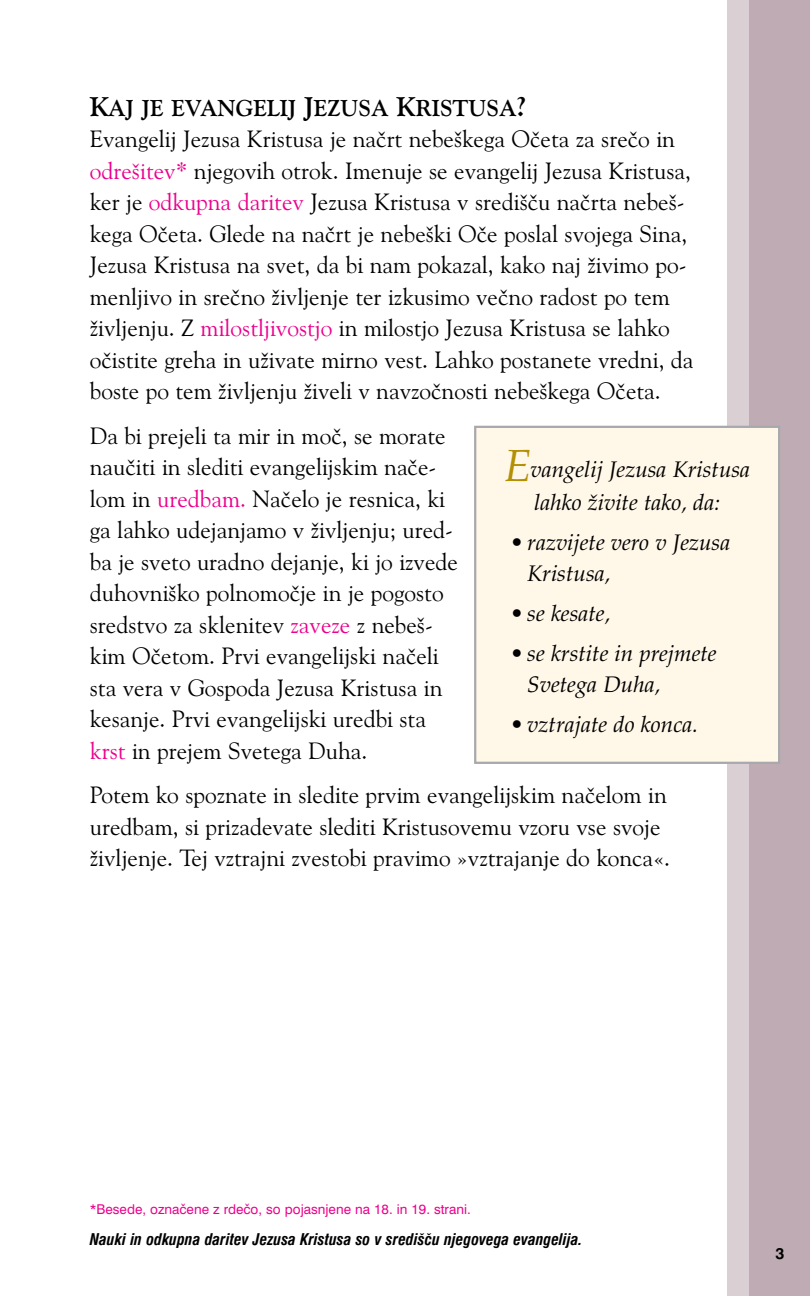
<style>
.page{position:relative;width:810px;height:1296px;background:#fff}
.page>*{position:absolute;margin:0;border:0;box-sizing:border-box;transform-origin:0 0}
.t1{font:23.62px/31.5px "Goudy Croatian Roman";color:#000}
.t2{font:700 22.95px "Goudy Croatian";color:#000}
.t3{font:italic 22.5px/31.5px "Pala Croatian";color:#000}
.t4{font:italic 15.75px "Swiss Croatian Bold Cond";color:#000}
.t5{font:700 15.75px "Swiss Croatian";color:#000}
.t6{font:13.5px "Swiss Croatian Roman";color:#ec008c}
.s1{font-size:27px}
.s2{color:#ec008c}
.s3{font-size:45px;color:#b28f04}
</style>
<div class="page">
<div style="left:727px;top:0;width:83px;height:1296px;background:#bfabb4"></div>
<div style="left:727px;top:0;width:21px;height:1296px;background:#dacfd3"></div>
<div style="left:475px;top:427px;width:304px;height:336px;background:#fff8e9"></div>
<div style="left:474px;top:426px;width:306px;height:338px;border:2px solid #a7a9ac"></div>
<p class="t2" style="left:90px;top:98px;width:438px"><span class="s1">K</span>AJ JE EVANGELIJ <span class="s1">J</span>EZUSA <span class="s1">K</span>RISTUSA<span class="s1">?</span></p>
<p class="t1" style="left:90px;top:125px;width:605px">Evangelij Jezusa Kristusa je naçrt nebeøkega Oçeta za sreço in <span class="s2">odreøitev*</span> njegovih otrok. Imenuje se evangelij Jezusa Kristusa, ker je <span class="s2">odkupna daritev</span> Jezusa Kristusa v srediøçu naçrta nebeø&shy;kega Oçeta. Glede na naçrt je nebeøki Oçe poslal svojega Sina, Jezusa Kristusa na svet, da bi nam pokazal, kako naj œivimo po&shy;menljivo in sreçno œivljenje ter izkusimo veçno radost po tem œivljenju. Z <span class="s2">milostljivostjo</span> in milostjo Jezusa Kristusa se lahko oçistite greha in uœivate mirno vest. Lahko postanete vredni, da boste po tem œivljenju œiveli v navzoçnosti nebeøkega Oçeta.</p>
<p class="t1" style="left:90px;top:421px;width:370px">Da bi prejeli ta mir in moç, se morate nauçiti in slediti evangelijskim naçe&shy;lom in <span class="s2">uredbam.</span> Naçelo je resnica, ki ga lahko udejanjamo v œivljenju; ured&shy;ba je sveto uradno dejanje, ki jo izvede duhovniøko polnomoçje in je pogosto sredstvo za sklenitev <span class="s2">zaveze</span> z nebeø&shy;kim Oçetom. Prvi evangelijski naçeli sta vera v Gospoda Jezusa Kristusa in kesanje. Prvi evangelijski uredbi sta <span class="s2">krst</span> in prejem Svetega Duha.</p>
<p class="t1" style="left:90px;top:781px;width:582px">Potem ko spoznate in sledite prvim evangelijskim naçelom in uredbam, si prizadevate slediti Kristusovemu vzoru vse svoje œivljenje. Tej vztrajni zvestobi pravimo »vztrajanje do konca«.</p>
<p class="t3" style="left:504px;top:455px;width:248px;line-height:33.8px;text-align:center"><span class="s3">E</span>vangelij Jezusa Kristusa lahko œivite tako, da:</p>
<p class="t3" style="left:527px;top:529px;width:205px;text-indent:-16px">• razvijete vero v Jezusa<br>Kristusa,</p>
<p class="t3" style="left:511px;top:601px;width:101px">• se kesate,</p>
<p class="t3" style="left:527px;top:640px;width:191px;text-indent:-16px">• se krstite in prejmete<br>Svetega Duha,</p>
<p class="t3" style="left:511px;top:711px;width:188px">• vztrajate do konca.</p>
<p class="t6" style="left:90px;top:1203px;width:382px">*Besede, oznaçene z rdeço, so pojasnjene na 18. in 19. strani.</p>
<p class="t4" style="left:90px;top:1233px;width:494px">Nauki in odkupna daritev Jezusa Kristusa so v srediøçu njegovega evangelija.</p>
<p class="t5" style="left:776px;top:1246px;width:10px">3</p>
</div>
